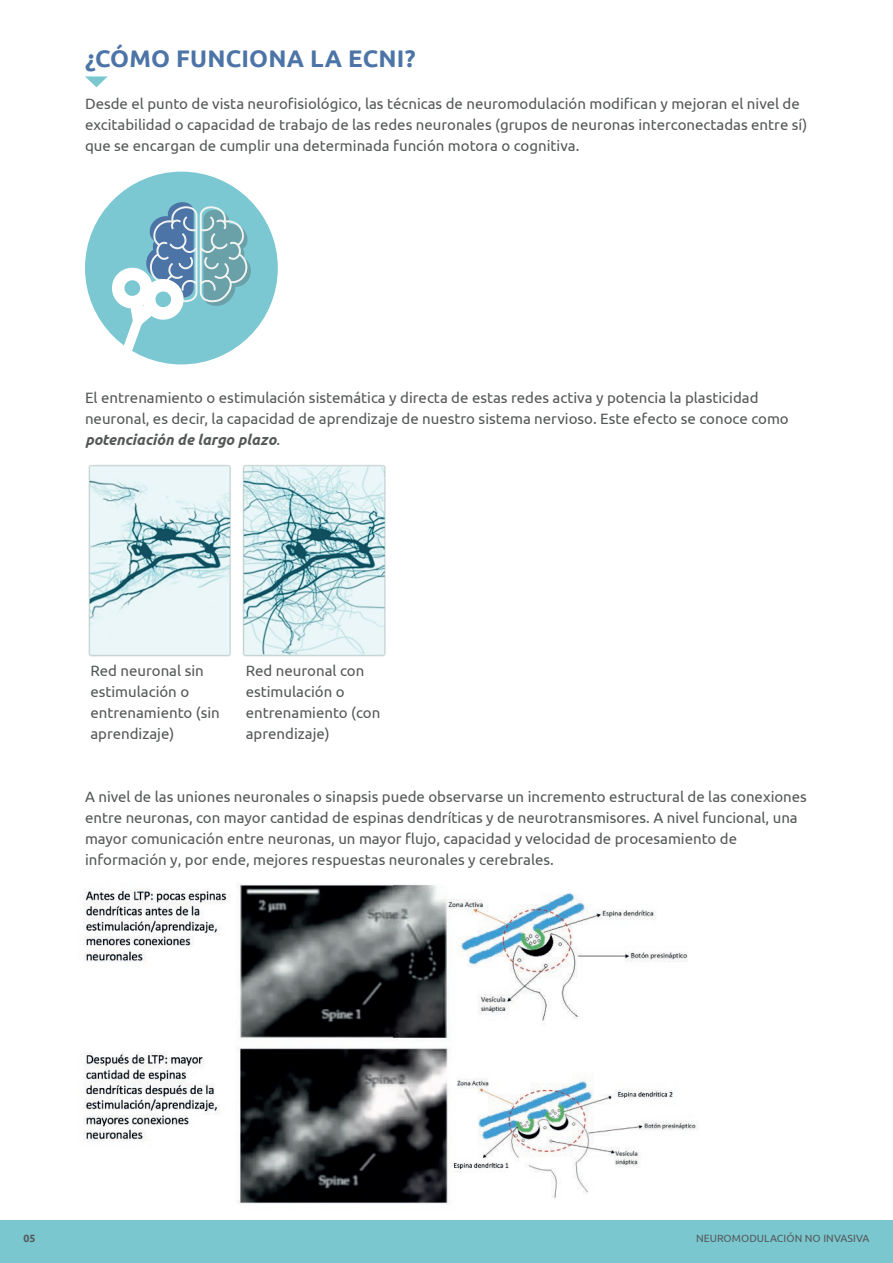
<style>
.page{position:relative;width:893px;height:1263px;background:#fff}
.page>*{position:absolute;margin:0;border:0;box-sizing:border-box;transform-origin:0 0}
.t1{font:700 24px "Ubuntu";letter-spacing:.01em;color:#4c74a7}
.t2{font:15px/21px "Ubuntu";color:#555858}
.t3{font:10.5px "Ubuntu";letter-spacing:.01em;color:#555858}
.t4{font:700 10.5px "Ubuntu";color:#555858}
.s1{font-weight:700;font-style:italic}
</style>
<div class="page">
<img style="left:57px;top:884px;width:659px;height:337px">
<div style="left:0;top:1221px;width:893px;height:42px;background:#7ac7d0"></div>
<svg style="left:85px;top:76px;width:23px;height:11px"></svg>
<div style="left:85px;top:172px;width:193px;height:192px;background:#7bc8d2;border-radius:50%"></div>
<svg style="left:109px;top:202px;width:142px;height:157px"></svg>
<img style="left:88px;top:465px;width:298px;height:192px">
<h1 class="t1" style="left:85px;top:44px;width:332px">¿CÓMO FUNCIONA LA ECNI?</h1>
<p class="t2" style="left:85px;top:92px;width:724px">Desde el punto de vista neurofisiológico, las técnicas de neuromodulación modifican y mejoran el nivel de excitabilidad o capacidad de trabajo de las redes neuronales (grupos de neuronas interconectadas entre sí) que se encargan de cumplir una determinada función motora o cognitiva.</p>
<p class="t2" style="left:85px;top:386px;width:705px">El entrenamiento o estimulación sistemática y directa de estas redes activa y potencia la plasticidad neuronal, es decir, la capacidad de aprendizaje de nuestro sistema nervioso. Este efecto se conoce como <span class="s1">potenciación de largo plazo</span>.</p>
<p class="t2" style="left:90px;top:659px;width:131px">Red neuronal sin estimulación o entrenamiento (sin aprendizaje)</p>
<p class="t2" style="left:246px;top:659px;width:136px">Red neuronal con estimulación o entrenamiento (con aprendizaje)</p>
<p class="t2" style="left:85px;top:785px;width:723px">A nivel de las uniones neuronales o sinapsis puede observarse un incremento estructural de las conexiones entre neuronas, con mayor cantidad de espinas dendríticas y de neurotransmisores. A nivel funcional, una mayor comunicación entre neuronas, un mayor flujo, capacidad y velocidad de procesamiento de información y, por ende, mejores respuestas neuronales y cerebrales.</p>
<p class="t4" style="left:23px;top:1232px;width:14px">05</p>
<p class="t3" style="left:696px;top:1232px;width:175px">NEUROMODULACIÓN NO INVASIVA</p>
</div>
